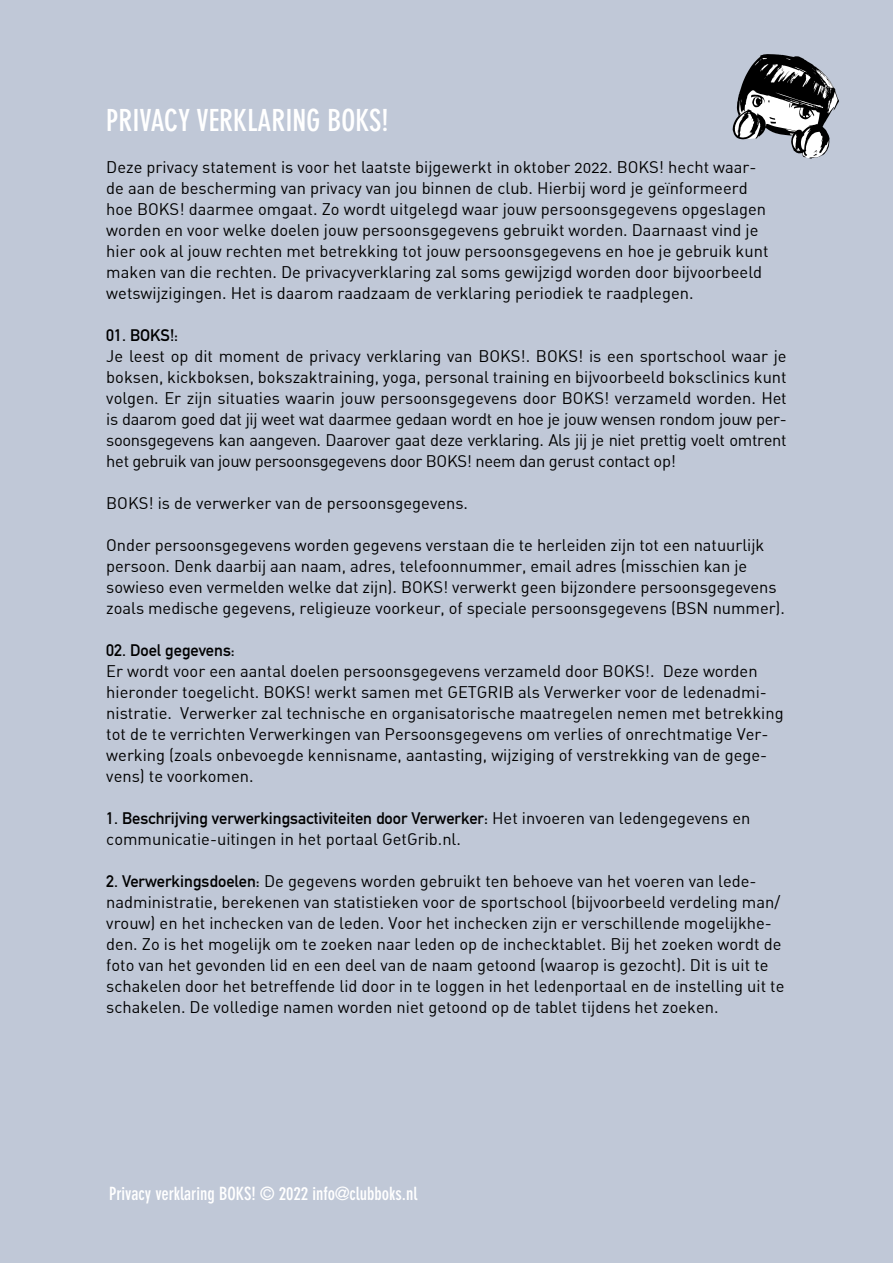
<style>
.page{position:relative;width:893px;height:1263px;background:#c0c8d7}
.page>*{position:absolute;margin:0;border:0;box-sizing:border-box;transform-origin:0 0}
.t1{font:700 condensed 30px "DIN Neuzeit Grotesk Std";color:#fff}
.t2{font:700 condensed 18px "DIN Neuzeit Grotesk Std";color:#fff}
.t3{font:16.5px/21px "DIN Alternate";color:#000}
.t4{font:700 16.5px "DIN Alternate";color:#000}
.s1{font-weight:700}
</style>
<div class="page">
<svg style="left:732px;top:54px;width:107px;height:105px"></svg>
<h1 class="t1" style="left:106px;top:103px;width:284px">PRIVACY VERKLARING BOKS!</h1>
<p class="t3" style="left:106px;top:156px;width:664px">Deze privacy statement is voor het laatste bijgewerkt in oktober 2022. BOKS! hecht waar&shy;de aan de bescherming van privacy van jou binnen de club. Hierbij word je geïnformeerd hoe BOKS! daarmee omgaat. Zo wordt uitgelegd waar jouw persoonsgegevens opgeslagen worden en voor welke doelen jouw persoonsgegevens gebruikt worden. Daarnaast vind je hier ook al jouw rechten met betrekking tot jouw persoonsgegevens en hoe je gebruik kunt maken van die rechten. De privacyverklaring zal soms gewijzigd worden door bijvoorbeeld wetswijzigingen. Het is daarom raadzaam de verklaring periodiek te raadplegen.</p>
<p class="t4" style="left:106px;top:323px;width:73px">01. BOKS!:</p>
<p class="t3" style="left:106px;top:345px;width:682px;text-align:justify">Je leest op dit moment de privacy verklaring van BOKS!. BOKS! is een sportschool waar je boksen, kickboksen, bokszaktraining, yoga, personal training en bijvoorbeeld boksclinics kunt volgen. Er zijn situaties waarin jouw persoonsgegevens door BOKS! verzameld worden. Het is daarom goed dat jij weet wat daarmee gedaan wordt en hoe je jouw wensen rondom jouw per&shy;soonsgegevens kan aangeven. Daarover gaat deze verklaring. Als jij je niet prettig voelt omtrent het gebruik van jouw persoonsgegevens door BOKS! neem dan gerust contact op!</p>
<p class="t3" style="left:106px;top:493px;width:363px">BOKS! is de verwerker van de persoonsgegevens.</p>
<p class="t3" style="left:106px;top:534px;width:680px">Onder persoonsgegevens worden gegevens verstaan die te herleiden zijn tot een natuurlijk persoon. Denk daarbij aan naam, adres, telefoonnummer, email adres (misschien kan je sowieso even vermelden welke dat zijn). BOKS! verwerkt geen bijzondere persoonsgegevens zoals medische gegevens, religieuze voorkeur, of speciale persoonsgegevens (BSN nummer).</p>
<p class="t4" style="left:106px;top:638px;width:130px">02. Doel gegevens:</p>
<p class="t3" style="left:106px;top:661px;width:679px">Er wordt voor een aantal doelen persoonsgegevens verzameld door BOKS!. Deze worden hieronder toegelicht. BOKS! werkt samen met GETGRIB als Verwerker voor de ledenadmi&shy;nistratie. Verwerker zal technische en organisatorische maatregelen nemen met betrekking tot de te verrichten Verwerkingen van Persoonsgegevens om verlies of onrechtmatige Ver&shy;werking (zoals onbevoegde kennisname, aantasting, wijziging of verstrekking van de gege&shy;vens) te voorkomen.</p>
<p class="t3" style="left:106px;top:808px;width:646px"><span class="s1">1. Beschrijving verwerkingsactiviteiten door Verwerker:</span> Het invoeren van ledengegevens en communicatie-uitingen in het portaal GetGrib.nl.</p>
<p class="t3" style="left:106px;top:871px;width:680px"><span class="s1">2. Verwerkingsdoelen:</span> De gegevens worden gebruikt ten behoeve van het voeren van lede&shy;nadministratie, berekenen van statistieken voor de sportschool (bijvoorbeeld verdeling man/ vrouw) en het inchecken van de leden. Voor het inchecken zijn er verschillende mogelijkhe&shy;den. Zo is het mogelijk om te zoeken naar leden op de inchecktablet. Bij het zoeken wordt de foto van het gevonden lid en een deel van de naam getoond (waarop is gezocht). Dit is uit te schakelen door het betreffende lid door in te loggen in het ledenportaal en de instelling uit te schakelen. De volledige namen worden niet getoond op de tablet tijdens het zoeken.</p>
<p class="t2" style="left:109px;top:1183px;width:310px">Privacy verklaring BOKS! © 2022 info@clubboks.nl</p>
</div>
